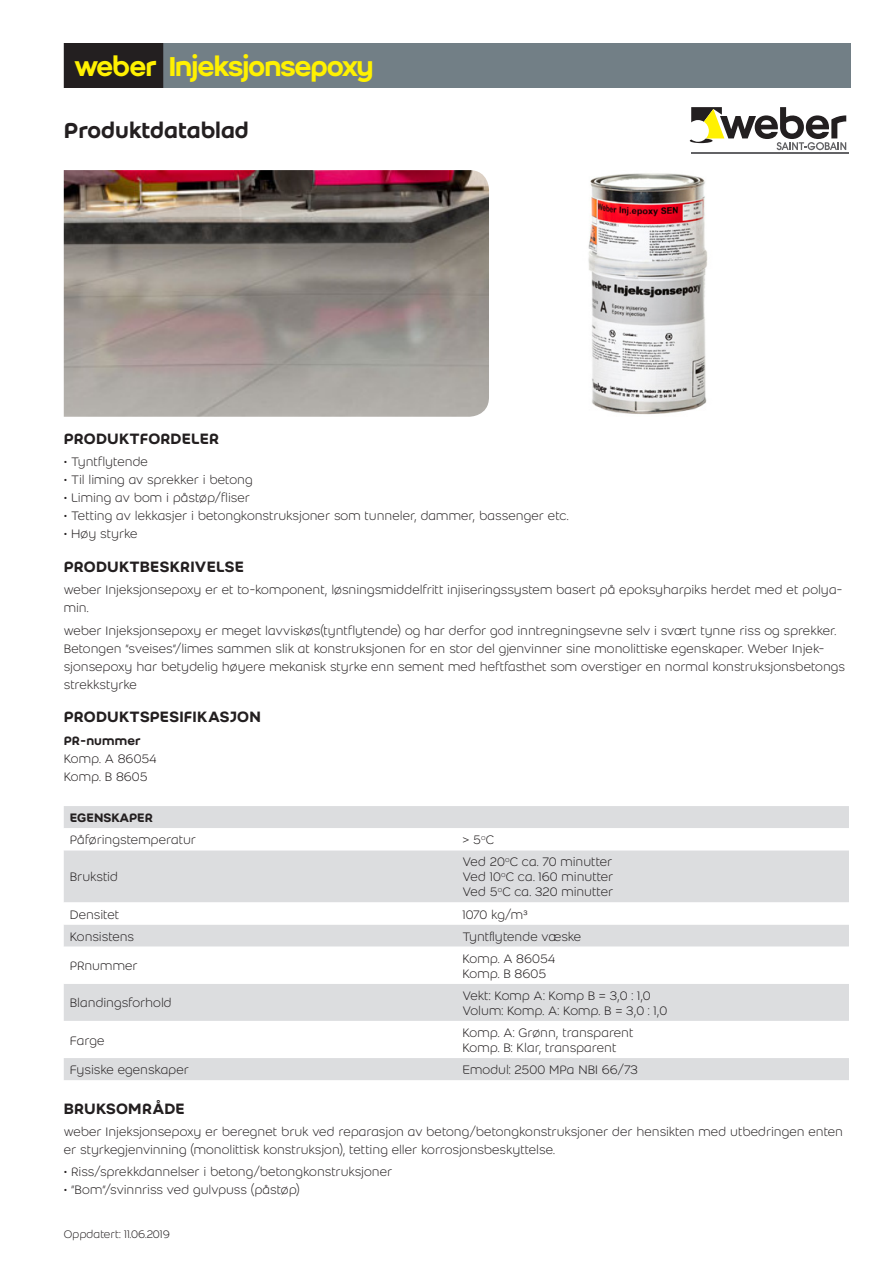
<style>
.page{position:relative;width:893px;height:1263px;background:#fff}
.page>*{position:absolute;margin:0;border:0;box-sizing:border-box;transform-origin:0 0}
.Header_left{font:30px "Weber Name";letter-spacing:-.005em;color:#fff101}
.Produktdatablad{font:500 24px "Weber";color:#231f20}
.BODY_FIELD_TITLE{font:500 16.5px "Weber";letter-spacing:.01em;color:#231f20}
.BODY_TEXT{font:300 13.5px/18px "Weber";letter-spacing:-.005em;color:#231f20}
.YELLOW_COL_TABLE_BOD{font:300 13.5px/15px "Weber";letter-spacing:-.005em;color:#231f20}
.t1{font:500 13.5px "Weber";letter-spacing:-.005em;color:#231f20}
.Version_last_modific{font:300 12px "Weber";color:#231f20}
.s1{font-family:"Weber Name Left"}
.s2{font-family:"Weber Name Right"}
.s3{font-weight:500}
</style>
<div class="page">
<div style="left:64px;top:43px;width:786px;height:45px;background:#727f86"></div>
<div style="left:64px;top:39px;width:306px;height:54px;background:#231f20"></div>
<div style="left:163px;top:39px;width:215px;height:54px;background:#727f86"></div>
<div style="left:0;top:88px;width:893px;height:27px;background:#fff"></div>
<div style="left:0;top:9px;width:893px;height:34px;background:#fff"></div>
<img style="left:588px;top:173px;width:120px;height:242px">
<img style="left:64px;top:170px;width:425px;height:247px">
<div style="left:64px;top:806px;width:785px;height:274px;background:#dcdddf"></div>
<svg style="left:64px;top:828px;width:785px;height:230px"></svg>
<hr style="left:691px;top:153px;width:158px;height:1px;background:#636366">
<svg style="left:690px;top:107px;width:156px;height:43px"></svg>
<p class="Header_left" style="left:74px;top:48px;width:305px">weber <span class="s1">I</span>njeksjonsepox<span class="s2">y</span></p>
<p class="Produktdatablad" style="left:64px;top:116px;width:187px">Produktdatablad</p>
<p class="BODY_FIELD_TITLE" style="left:64px;top:429px;width:157px">PRODUKTFORDELER</p>
<p class="BODY_TEXT" style="left:64px;top:453px;width:86px">• Tyntflytende</p>
<p class="BODY_TEXT" style="left:64px;top:471px;width:190px">• Til liming av sprekker i betong</p>
<p class="BODY_TEXT" style="left:64px;top:489px;width:188px">• Liming av bom i påstøp/fliser</p>
<p class="BODY_TEXT" style="left:64px;top:507px;width:506px">• Tetting av lekkasjer i betongkonstruksjoner som tunneler, dammer, bassenger etc.</p>
<p class="BODY_TEXT" style="left:64px;top:525px;width:75px">• Høy styrke</p>
<p class="BODY_FIELD_TITLE" style="left:64px;top:557px;width:182px">PRODUKTBESKRIVELSE</p>
<p class="BODY_TEXT" style="left:64px;top:581px;width:780px">weber Injeksjonsepoxy er et to-komponent, løsningsmiddelfritt injiseringssystem basert på epoksyharpiks herdet med et polya&shy;min.</p>
<p class="BODY_TEXT" style="left:64px;top:621px;width:783px">weber Injeksjonsepoxy er meget lavviskøs(tyntflytende) og har derfor god inntregningsevne selv i svært tynne riss og sprekker.<br>Betongen ”sveises”/limes sammen slik at konstruksjonen for en stor del gjenvinner sine monolittiske egenskaper. Weber Injek&shy;sjonsepoxy har betydelig høyere mekanisk styrke enn sement med heftfasthet som overstiger en normal konstruksjonsbetongs strekkstyrke</p>
<p class="BODY_FIELD_TITLE" style="left:64px;top:707px;width:198px">PRODUKTSPESIFIKASJON</p>
<p class="BODY_TEXT" style="left:64px;top:731px;width:94px"><span class="s3">PR-nummer<br></span>Komp. A 86054<br>Komp. B 8605</p>
<p class="t1" style="left:70px;top:810px;width:85px">EGENSKAPER</p>
<p class="YELLOW_COL_TABLE_BOD" style="left:70px;top:833px;width:128px">Påføringstemperatur</p>
<p class="YELLOW_COL_TABLE_BOD" style="left:462px;top:833px;width:33px">&gt; 5<sup>o</sup>C</p>
<p class="YELLOW_COL_TABLE_BOD" style="left:70px;top:870px;width:50px">Brukstid</p>
<p class="YELLOW_COL_TABLE_BOD" style="left:462px;top:855px;width:153px;text-align:justify">Ved 20<sup>o</sup>C ca. 70 minutter Ved 10<sup>o</sup>C ca. 160 minutter Ved 5<sup>o</sup>C ca. 320 minutter</p>
<p class="YELLOW_COL_TABLE_BOD" style="left:70px;top:907px;width:51px">Densitet</p>
<p class="YELLOW_COL_TABLE_BOD" style="left:462px;top:907px;width:67px">1070 kg/m³</p>
<p class="YELLOW_COL_TABLE_BOD" style="left:70px;top:929px;width:66px">Konsistens</p>
<p class="YELLOW_COL_TABLE_BOD" style="left:462px;top:929px;width:121px">Tyntflytende væske</p>
<p class="YELLOW_COL_TABLE_BOD" style="left:70px;top:958px;width:69px">PRnummer</p>
<p class="YELLOW_COL_TABLE_BOD" style="left:462px;top:951px;width:94px">Komp. A 86054<br>Komp. B 8605</p>
<p class="YELLOW_COL_TABLE_BOD" style="left:70px;top:996px;width:104px">Blandingsforhold</p>
<p class="YELLOW_COL_TABLE_BOD" style="left:462px;top:988px;width:206px">Vekt: Komp A: Komp B = 3,0 : 1,0<br>Volum: Komp. A: Komp. B = 3,0 : 1,0</p>
<p class="YELLOW_COL_TABLE_BOD" style="left:70px;top:1033px;width:36px">Farge</p>
<p class="YELLOW_COL_TABLE_BOD" style="left:462px;top:1025px;width:173px">Komp. A: Grønn, transparent<br>Komp. B: Klar, transparent</p>
<p class="YELLOW_COL_TABLE_BOD" style="left:70px;top:1062px;width:121px">Fysiske egenskaper</p>
<p class="YELLOW_COL_TABLE_BOD" style="left:462px;top:1062px;width:177px">Emodul: 2500 MPa NBI 66/73</p>
<p class="BODY_FIELD_TITLE" style="left:64px;top:1099px;width:123px">BRUKSOMRÅDE</p>
<p class="BODY_TEXT" style="left:64px;top:1123px;width:781px">weber Injeksjonsepoxy er beregnet bruk ved reparasjon av betong/betongkonstruksjoner der hensikten med utbedringen enten er styrkegjenvinning (monolittisk konstruksjon), tetting eller korrosjonsbeskyttelse.</p>
<p class="BODY_TEXT" style="left:64px;top:1163px;width:330px">• Riss/sprekkdannelser i betong/betongkonstruksjoner</p>
<p class="BODY_TEXT" style="left:64px;top:1181px;width:238px">• ”Bom”/svinnriss ved gulvpuss (påstøp)</p>
<p class="Version_last_modific" style="left:64px;top:1227px;width:108px">Oppdatert: 11.06.2019</p>
</div>
